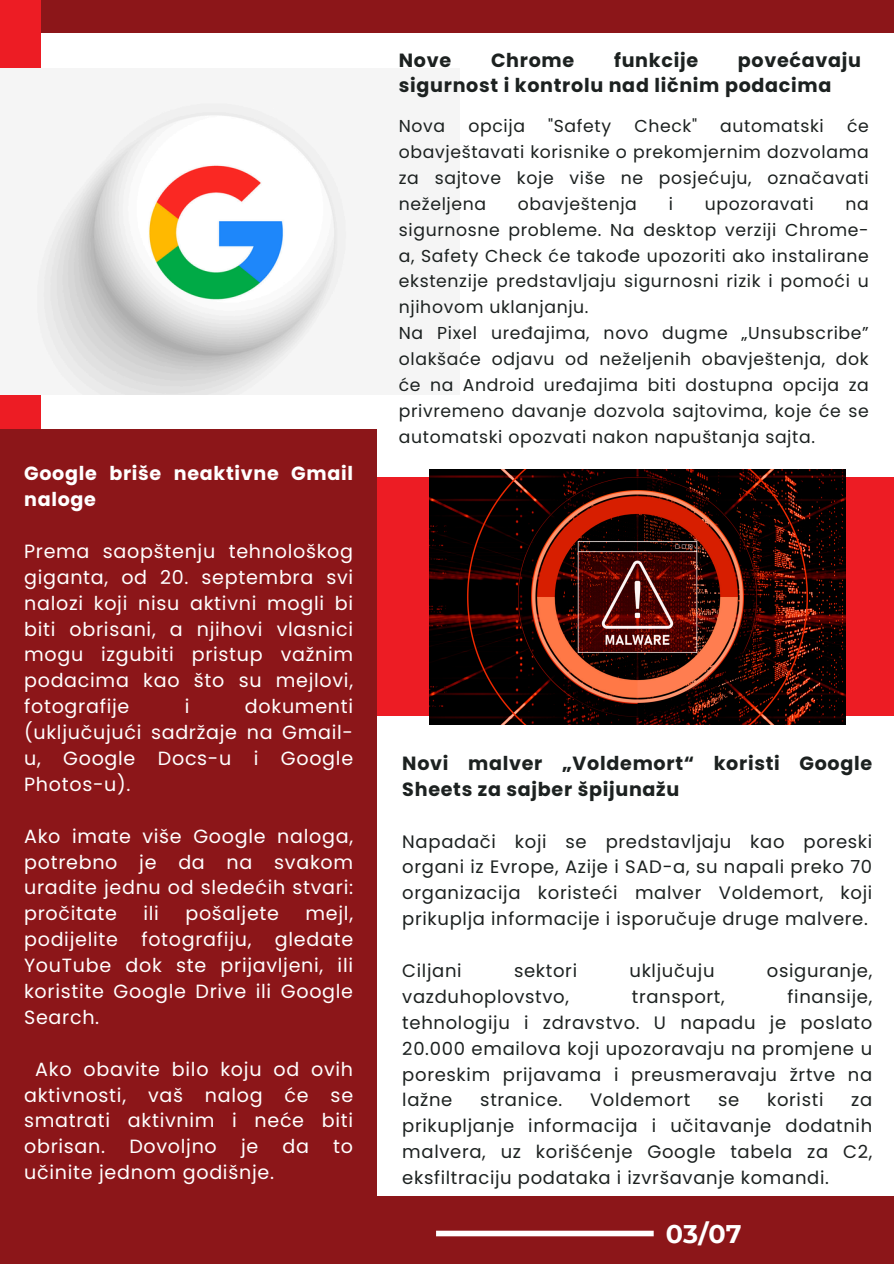
<style>
.page{position:relative;width:894px;height:1264px;background:#fff}
.page>*{position:absolute;margin:0;border:0;box-sizing:border-box;transform-origin:0 0}
.t1{font:700 25.5px "Montserrat";color:#fff}
.t2{font:19.05px/25.8px "Poppins";letter-spacing:.035em;color:#fff;text-align:justify}
.t3{font:700 19.05px/25.8px "Poppins";letter-spacing:.035em;color:#1c2120}
.t4{font:700 19.05px/25.8px "Poppins";letter-spacing:.035em;color:#fff}
.t5{font:18px/25.8px "Poppins";letter-spacing:.035em;color:#1c2120;text-align:justify}
.t6{font:17.25px/25.8px "Poppins";letter-spacing:.035em;color:#1c2120;text-align:justify}
</style>
<div class="page">
<div style="left:0;top:429px;width:377px;height:814px;background:#8c1619"></div>
<div style="left:377px;top:477px;width:516px;height:239px;background:#ed1c24"></div>
<div style="left:0;top:1196px;width:893px;height:67px;background:#8c1619"></div>
<img style="left:429px;top:469px;width:416px;height:255px">
<div style="left:436px;top:1230px;width:217px;height:6px;background:#fff"></div>
<div style="left:0;top:0;width:893px;height:33px;background:#8c1619"></div>
<div style="left:0;top:0;width:41px;height:428px;background:#ed1c24"></div>
<img style="left:0;top:68px;width:347px;height:326px">
<p class="t4" style="left:24px;top:460px;width:330px">Google briše neaktivne Gmail naloge</p>
<p class="t2" style="left:24px;top:538px;width:330px">Prema saopštenju tehnološkog giganta, od 20. septembra svi nalozi koji nisu aktivni mogli bi biti obrisani, a njihovi vlasnici mogu izgubiti pristup važnim podacima kao što su mejlovi, fotografije</p>
<p class="t2" style="left:24px;top:693px;width:330px;text-indent:221px">dokumenti (uključujući sadržaje na Gmail&shy;u, Google Docs-u i Google Photos-u).</p>
<p class="t2" style="left:24px;top:823px;width:330px">Ako imate više Google naloga, potrebno je da na svakom uradite jednu od sledećih stvari: pročitate</p>
<p class="t2" style="left:185px;top:693px;width:6px">i</p>
<p class="t2" style="left:24px;top:900px;width:330px;text-indent:281px">mejl, podijelite fotografiju, gledate YouTube dok ste prijavljeni, ili koristite Google Drive ili Google Search.</p>
<p class="t2" style="left:24px;top:1056px;width:330px;text-indent:11px">Ako obavite bilo koju od ovih aktivnosti, vaš nalog će se smatrati aktivnim i neće biti obrisan.</p>
<p class="t2" style="left:143px;top:900px;width:17px">ili</p>
<p class="t2" style="left:185px;top:900px;width:95px">pošaljete</p>
<p class="t2" style="left:129px;top:1133px;width:89px">Dovoljno</p>
<p class="t2" style="left:241px;top:1133px;width:19px">je</p>
<p class="t2" style="left:282px;top:1133px;width:28px">da</p>
<p class="t2" style="left:333px;top:1133px;width:21px">to</p>
<p class="t2" style="left:24px;top:1159px;width:251px">učinite jednom godišnje.</p>
<h1 class="t3" style="left:398px;top:47px;width:463px;text-indent:339px">povećavaju sigurnost i kontrolu nad ličnim podacima</h1>
<h1 class="t3" style="left:398px;top:47px;width:54px">Nove</h1>
<h1 class="t3" style="left:491px;top:47px;width:85px">Chrome</h1>
<h1 class="t3" style="left:614px;top:47px;width:85px">funkcije</h1>
<p class="t6" style="left:398px;top:113px;width:48px">Nova</p>
<p class="t6" style="left:468px;top:113px;width:58px">opcija</p>
<p class="t6" style="left:548px;top:113px;width:64px">"Safety</p>
<p class="t6" style="left:634px;top:113px;width:64px">Check"</p>
<p class="t6" style="left:720px;top:113px;width:105px">automatski</p>
<p class="t6" style="left:398px;top:113px;width:471px;text-indent:448px">će obavještavati korisnike o prekomjernim dozvolama za sajtove koje više ne posjećuju, označavati neželjena</p>
<p class="t6" style="left:517px;top:191px;width:120px">obavještenja</p>
<p class="t6" style="left:668px;top:191px;width:6px">i</p>
<p class="t6" style="left:704px;top:191px;width:110px">upozoravati</p>
<p class="t6" style="left:398px;top:191px;width:471px;text-indent:446px">na sigurnosne probleme. Na desktop verziji Chrome&shy;a, Safety Check će takođe upozoriti ako instalirane ekstenzije predstavljaju sigurnosni rizik i pomoći u njihovom uklanjanju.</p>
<p class="t6" style="left:398px;top:320px;width:471px">Na Pixel uređajima, novo dugme „Unsubscribe” olakšaće odjavu od neželjenih obavještenja, dok će na Android uređajima biti dostupna opcija za privremeno davanje dozvola sajtovima, koje će se automatski opozvati nakon napuštanja sajta.</p>
<p class="t3" style="left:402px;top:750px;width:471px">Novi malver „Voldemort“ koristi Google<br>Sheets za sajber špijunažu</p>
<h2 class="t5" style="left:402px;top:828px;width:471px">Napadači koji se predstavljaju kao poreski organi iz Evrope, Azije i SAD-a, su napali preko 70 organizacija koristeći malver Voldemort, koji prikuplja informacije i isporučuje druge malvere.</h2>
<p class="t5" style="left:402px;top:957px;width:61px">Ciljani</p>
<p class="t5" style="left:514px;top:957px;width:65px">sektori</p>
<p class="t5" style="left:629px;top:957px;width:86px">uključuju</p>
<p class="t5" style="left:766px;top:957px;width:107px">osiguranje,</p>
<p class="t5" style="left:402px;top:983px;width:168px">vazduhoplovstvo,</p>
<p class="t5" style="left:631px;top:983px;width:94px">transport,</p>
<p class="t5" style="left:402px;top:983px;width:471px;text-indent:385px">finansije, tehnologiju i zdravstvo. U napadu je poslato 20.000 emailova koji upozoravaju na promjene u poreskim prijavama i preusmeravaju žrtve na lažne</p>
<p class="t5" style="left:480px;top:1087px;width:83px">stranice.</p>
<p class="t5" style="left:590px;top:1087px;width:102px">Voldemort</p>
<p class="t5" style="left:717px;top:1087px;width:23px">se</p>
<p class="t5" style="left:766px;top:1087px;width:58px">koristi</p>
<p class="t5" style="left:402px;top:1087px;width:471px;text-indent:449px">za prikupljanje informacija i učitavanje dodatnih malvera, uz korišćenje Google tabela za C2, eksfiltraciju podataka i izvršavanje komandi.</p>
<p class="t1" style="left:665px;top:1217px;width:77px">03/07</p>
</div>
